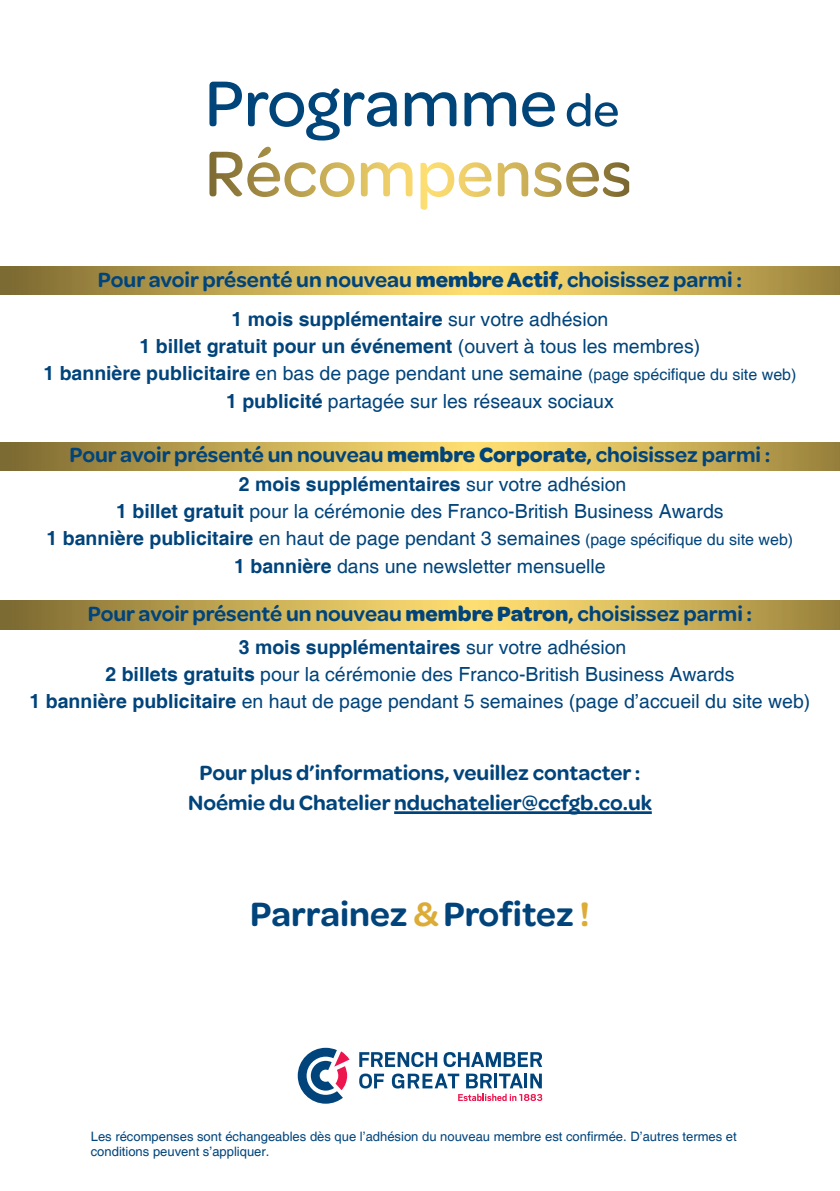
<style>
.page{position:relative;width:840px;height:1191px;background:#fff}
.page>*{position:absolute;margin:0;border:0;box-sizing:border-box;transform-origin:0 0}
.t1{font:600 36px "Omnes";color:#00447b}
.t2{font:600 22px/30px "Omnes";color:#00447b;text-align:center}
.t3{font:19.4px/27.2px "Helvetica";color:#00447b;text-align:center}
.t4{font:700 19.4px "Helvetica";color:#00447b}
.t5{font:13px/15.6px "Helvetica";color:#00447b}
.s1{font-weight:700}
.s2{font-size:16px}
.s3{font-weight:400}
.s4{color:#ddac36}
</style>
<div class="page">
<svg style="left:0;top:601px;width:839px;height:28px"></svg>
<svg style="left:0;top:442px;width:839px;height:28px"></svg>
<svg style="left:0;top:266px;width:839px;height:29px"></svg>
<svg style="left:297px;top:1047px;width:52px;height:56px"></svg>
<svg style="left:359px;top:1052px;width:78px;height:15px"></svg>
<svg style="left:443px;top:1052px;width:99px;height:15px"></svg>
<svg style="left:359px;top:1073px;width:25px;height:15px"></svg>
<svg style="left:391px;top:1073px;width:151px;height:28px"></svg>
<hr style="left:394px;top:811px;width:257px;height:3px;background:#00447b">
<svg style="left:209px;top:147px;width:419px;height:63px"></svg>
<svg style="left:209px;top:82px;width:33px;height:44px"></svg>
<svg style="left:248px;top:88px;width:148px;height:52px"></svg>
<svg style="left:404px;top:92px;width:52px;height:34px"></svg>
<svg style="left:464px;top:92px;width:52px;height:34px"></svg>
<svg style="left:522px;top:92px;width:32px;height:35px"></svg>
<svg style="left:566px;top:93px;width:51px;height:34px"></svg>
<p class="t2" style="left:98px;top:263px;width:645px">Pour avoir présenté un nouveau <span class="s1">membre Actif</span>, choisissez parmi :</p>
<p class="t3" style="left:43px;top:306px;width:754px"><span class="s1">1 mois supplémentaire</span> sur votre adhésion<br><span class="s1">1 billet gratuit pour un événement</span> (ouvert à tous les membres)<br><span class="s1">1 bannière publicitaire</span> en bas de page pendant une semaine <span class="s2">(page spécifique du site web)<br></span><span class="s1">1 publicité</span> partagée sur les réseaux sociaux</p>
<p class="t2" style="left:69px;top:438px;width:702px">Pour avoir présenté un nouveau <span class="s1">membre Corporate</span>, choisissez parmi :</p>
<p class="t4" style="left:239px;top:472px;width:389px">2 mois supplémentaires <span class="s3">sur votre adhésion</span></p>
<p class="t3" style="left:116px;top:498px;width:608px"><span class="s1">1 billet gratuit</span> pour la cérémonie des Franco-British Business Awards</p>
<p class="t3" style="left:47px;top:526px;width:747px"><span class="s1">1 bannière publicitaire</span> en haut de page pendant 3 semaines <span class="s2">(page spécifique du site web)</span></p>
<p class="t3" style="left:234px;top:553px;width:372px"><span class="s1">1 bannière</span> dans une newsletter mensuelle</p>
<p class="t2" style="left:88px;top:597px;width:665px">Pour avoir présenté un nouveau <span class="s1">membre Patron</span>, choisissez parmi :</p>
<p class="t4" style="left:239px;top:635px;width:389px">3 mois supplémentaires <span class="s3">sur votre adhésion</span></p>
<p class="t3" style="left:105px;top:661px;width:630px"><span class="s1">2 billets gratuits</span> pour la cérémonie des Franco-British Business Awards</p>
<p class="t3" style="left:30px;top:688px;width:781px"><span class="s1">1 bannière publicitaire</span> en haut de page pendant 5 semaines (page d’accueil du site web)</p>
<p class="t2" style="left:188px;top:756px;width:465px">Pour plus d’informations, veuillez contacter :<br>Noémie du Chatelier nduchatelier@ccfgb.co.uk</p>
<p class="t1" style="left:250px;top:889px;width:341px">Parrainez <span class="s4">&amp;</span> Profitez <span class="s4">!</span></p>
<p class="t5" style="left:91px;top:1128px;width:647px">Les récompenses sont échangeables dès que l’adhésion du nouveau membre est confirmée. D’autres termes et conditions peuvent s’appliquer.</p>
</div>
